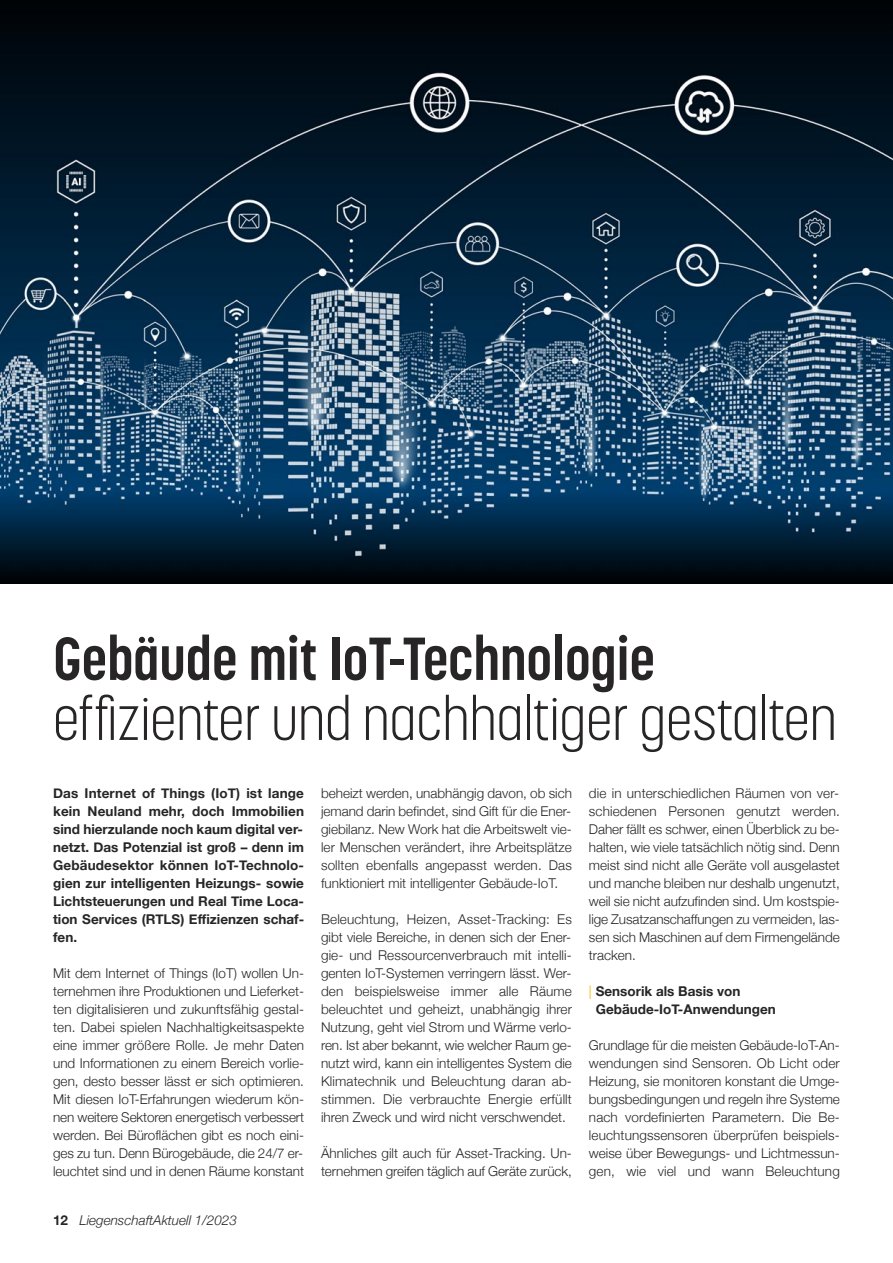
<style>
.page{position:relative;width:893px;height:1263px;background:#fff}
.page>*{position:absolute;margin:0;border:0;box-sizing:border-box;transform-origin:0 0}
.t1{font:300 60px "Korolev Condensed";color:#272526}
.t2{font:700 60px "Korolev Condensed";color:#272526}
.t3{font:300 13.5px/18px "Helvetica Neue";color:#272526;text-align:justify}
.t4{font:700 13.5px/18px "Helvetica Neue";color:#272526;text-align:justify}
.t5{font:italic 300 13.5px "Helvetica Neue";color:#272526}
.s1{color:#f6d568}
.s2{font-weight:700;font-style:normal}
</style>
<div class="page">
<img style="left:0;top:0;width:893px;height:583px">
<h1 class="t2" style="left:53px;top:623px;width:603px">Gebäude mit IoT-Technologie</h1>
<h1 class="t1" style="left:53px;top:683px;width:785px">effizienter und nachhaltiger gestalten</h1>
<p class="t4" style="left:53px;top:784px;width:253px">Das Internet of Things (IoT) ist lange kein neuland mehr, doch Immobilien sind hierzulande noch kaum digital ver&shy;netzt. Das Potenzial ist groß – denn im Gebäudesektor können IoT-Technolo&shy;gien zur intelligenten Heizungs- sowie Lichtsteuerungen und Real Time Loca&shy;tion Services (RTLS) Effizienzen schaf&shy;fen.</p>
<p class="t3" style="left:53px;top:964px;width:252px">Mit dem Internet of Things (IoT) wollen Un&shy;ternehmen ihre Produktionen und Lieferket&shy;ten digitalisieren und zukunftsfähig gestal&shy;ten. Dabei spielen Nachhaltigkeitsaspekte eine immer größere Rolle. Je mehr Daten und Informationen zu einem Bereich vorlie&shy;gen, desto besser lässt er sich optimieren.<br>Mit diesen IoT-Erfahrungen wiederum kön&shy;nen weitere Sektoren energetisch verbessert werden. Bei Büroflächen gibt es noch eini&shy;ges zu tun. Denn Bürogebäude, die 24/7 er&shy;leuchtet sind und in denen Räume konstant</p>
<p class="t3" style="left:321px;top:784px;width:252px">beheizt werden, unabhängig davon, ob sich jemand darin befindet, sind Gift für die Ener&shy;giebilanz. New Work hat die Arbeitswelt vie&shy;ler Menschen verändert, ihre Arbeitsplätze sollten ebenfalls angepasst werden. Das funktioniert mit intelligenter Gebäude-IoT.</p>
<p class="t3" style="left:321px;top:910px;width:252px">Beleuchtung, Heizen, Asset-Tracking: Es gibt viele Bereiche, in denen sich der Ener&shy;gie- und Ressourcenverbrauch mit intelli&shy;genten IoT-Systemen verringern lässt. Wer&shy;den beispielsweise immer alle Räume beleuchtet und geheizt, unabhängig ihrer Nutzung, geht viel Strom und Wärme verlo&shy;ren. Ist aber bekannt, wie welcher Raum ge&shy;nutzt wird, kann ein intelligentes System die Klimatechnik und Beleuchtung daran ab&shy;stimmen. Die verbrauchte Energie erfüllt ihren Zweck und wird nicht verschwendet.</p>
<p class="t3" style="left:321px;top:1144px;width:252px">Ähnliches gilt auch für Asset-Tracking. Un&shy;ternehmen greifen täglich auf Geräte zurück,</p>
<p class="t3" style="left:589px;top:784px;width:252px">die in unterschiedlichen Räumen von ver&shy;schiedenen Personen genutzt werden.<br>Daher fällt es schwer, einen Überblick zu be&shy;halten, wie viele tatsächlich nötig sind. Denn meist sind nicht alle Geräte voll ausgelastet und manche bleiben nur deshalb ungenutzt, weil sie nicht aufzufinden sind. Um kostspie&shy;lige Zusatzanschaffungen zu vermeiden, las&shy;sen sich Maschinen auf dem Firmengelände tracken.</p>
<p class="t4" style="left:596px;top:982px;width:181px;text-indent:-7px"><span class="s1">|</span> Sensorik als Basis von<br>Gebäude-IoT-Anwendungen</p>
<p class="t3" style="left:589px;top:1036px;width:252px">Grundlage für die meisten Gebäude-IoT-An&shy;wendungen sind Sensoren. Ob Licht oder Heizung, sie monitoren konstant die Umge&shy;bungsbedingungen und regeln ihre Systeme nach vordefinierten Parametern. Die Be&shy;leuchtungssensoren überprüfen beispiels&shy;weise über Bewegungs- und Lichtmessun&shy;gen, wie viel und wann Beleuchtung</p>
<p class="t5" style="left:53px;top:1212px;width:185px"><span class="s2">12</span> LiegenschaftAktuell 1/2023</p>
</div>
